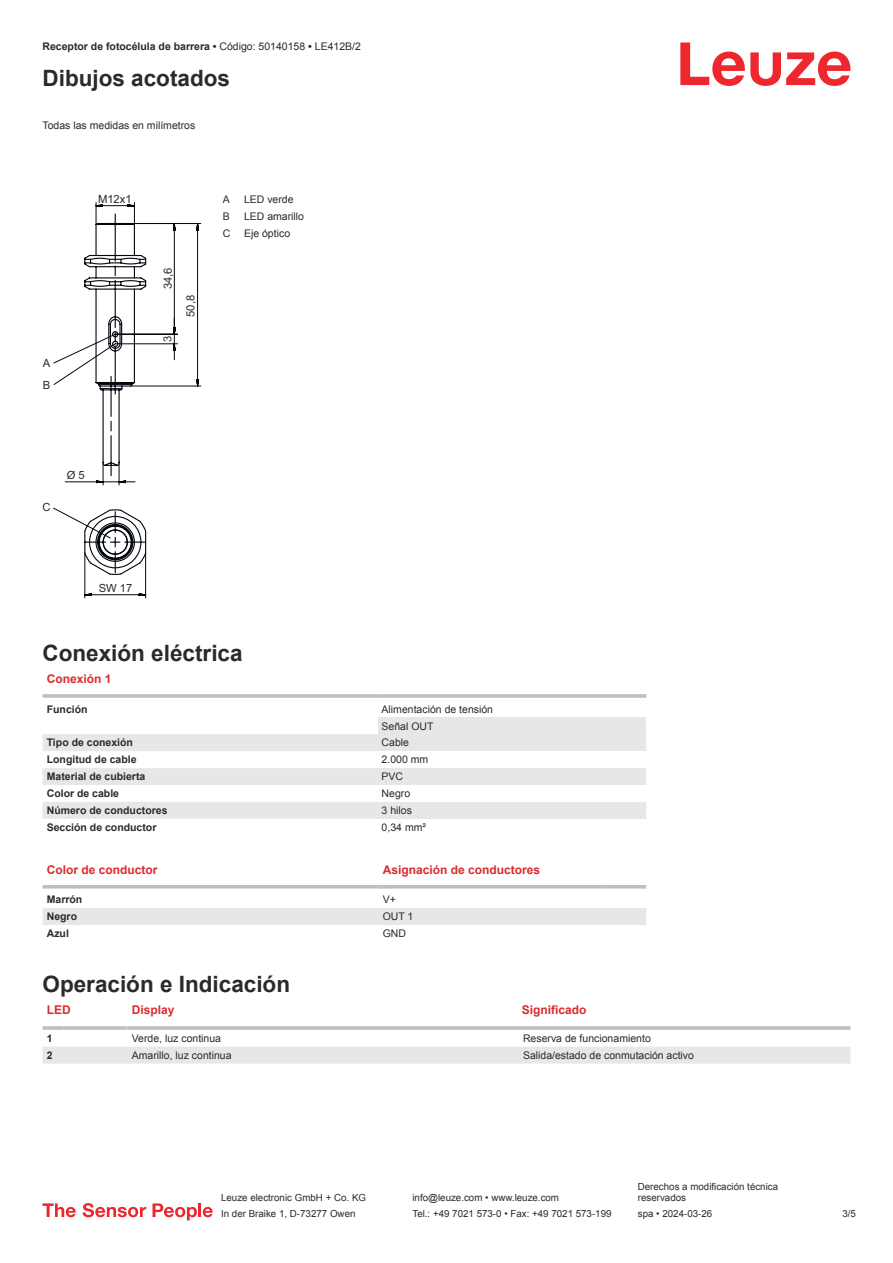
<style>
.page{position:relative;width:893px;height:1263px;background:#fff}
.page>*{position:absolute;margin:0;border:0;box-sizing:border-box;transform-origin:0 0}
.t1{font:700 22.5px "Arial";color:#2b292a}
.t2{font:700 12px "Arial";color:#db2a30}
.t3{font:11.25px/21.8px "Arial";color:#2b292a}
.t4{font:10.5px/17px "Arial";color:#2b292a}
.t5{font:700 10.5px "Arial";color:#2b292a}
.t6{font:9.75px/11.7px "Arial";color:#2b292a}
.s1{font-weight:400}
</style>
<div class="page">
<svg style="left:680px;top:43px;width:170px;height:43px"></svg>
<svg style="left:43px;top:734px;width:335px;height:85px;fill:#e6e7e9"></svg>
<hr style="left:43px;top:694px;width:335px;height:4px;background:#bdbfc1">
<hr style="left:378px;top:694px;width:268px;height:4px;background:#c8cacb">
<div style="left:378px;top:717px;width:268px;height:17px;background:#e6e7e9"></div>
<div style="left:378px;top:734px;width:268px;height:17px;background:#e6e7e9"></div>
<div style="left:378px;top:768px;width:268px;height:17px;background:#e6e7e9"></div>
<div style="left:378px;top:802px;width:268px;height:17px;background:#e6e7e9"></div>
<svg style="left:43px;top:888px;width:603px;height:1px"></svg>
<div style="left:43px;top:908px;width:603px;height:17px;background:#e6e7e9"></div>
<hr style="left:43px;top:885px;width:335px;height:3px;background:#bdbfc1">
<hr style="left:378px;top:885px;width:226px;height:3px;background:#bdbfc1">
<hr style="left:604px;top:885px;width:42px;height:3px;background:#bdbfc1">
<div style="left:43px;top:1047px;width:807px;height:16px;background:#e6e7e9"></div>
<hr style="left:43px;top:1026px;width:21px;height:4px;background:#c8cacb">
<hr style="left:64px;top:1026px;width:64px;height:4px;background:#c9cbcc">
<hr style="left:128px;top:1026px;width:391px;height:4px;background:#c8cacb">
<hr style="left:519px;top:1026px;width:331px;height:4px;background:#bdbfc1">
<svg style="left:43px;top:1203px;width:33px;height:14px"></svg>
<svg style="left:83px;top:1203px;width:63px;height:14px"></svg>
<svg style="left:153px;top:1203px;width:44px;height:17px"></svg>
<hr style="left:198px;top:1203px;width:3px;height:14px;background:#ed272d">
<svg style="left:203px;top:1207px;width:10px;height:10px"></svg>
<svg style="left:53px;top:223px;width:148px;height:375px"></svg>
<svg style="left:83px;top:202px;width:64px;height:373px"></svg>
<p class="t5" style="left:43px;top:42px;width:320px">Receptor de fotocélula de barrera • <span class="s1">Código: 50140158</span> • <span class="s1">LE412B/2</span></p>
<h1 class="t1" style="left:43px;top:69px;width:189px">Dibujos acotados</h1>
<p class="t4" style="left:43px;top:117px;width:154px">Todas las medidas en milímetros</p>
<p class="t3" style="left:43px;top:353px;width:9px">A<br>B</p>
<p class="t3" style="left:98px;top:189px;width:35px">M12x1</p>
<p class="t3" style="left:158px;top:289px;width:23px;rotate:-90deg">34,6</p>
<p class="t3" style="left:157px;top:342px;width:8px;rotate:-90deg">3</p>
<p class="t3" style="left:180px;top:317px;width:23px;rotate:-90deg">50,8</p>
<p class="t4" style="left:223px;top:192px;width:9px">A</p>
<p class="t4" style="left:244px;top:192px;width:51px">LED verde</p>
<p class="t4" style="left:223px;top:209px;width:9px">B</p>
<p class="t4" style="left:244px;top:209px;width:62px">LED amarillo</p>
<p class="t4" style="left:223px;top:226px;width:9px">C</p>
<p class="t4" style="left:244px;top:226px;width:48px">Eje óptico</p>
<p class="t3" style="left:43px;top:497px;width:10px">C</p>
<p class="t3" style="left:67px;top:464px;width:20px">Ø 5</p>
<p class="t3" style="left:99px;top:577px;width:35px">SW 17</p>
<h1 class="t1" style="left:43px;top:644px;width:202px">Conexión eléctrica</h1>
<p class="t2" style="left:47px;top:674px;width:66px">Conexión 1</p>
<p class="t5" style="left:47px;top:705px;width:42px">Función</p>
<p class="t4" style="left:382px;top:701px;width:113px">Alimentación de tensión<br>Señal OUT</p>
<p class="t5" style="left:47px;top:739px;width:88px">Tipo de conexión</p>
<p class="t4" style="left:382px;top:735px;width:29px">Cable</p>
<p class="t5" style="left:47px;top:755px;width:91px">Longitud de cable</p>
<p class="t4" style="left:382px;top:752px;width:48px">2.000 mm</p>
<p class="t5" style="left:47px;top:772px;width:100px">Material de cubierta</p>
<p class="t4" style="left:382px;top:769px;width:23px">PVC</p>
<p class="t5" style="left:47px;top:789px;width:74px">Color de cable</p>
<p class="t4" style="left:382px;top:786px;width:30px">Negro</p>
<p class="t5" style="left:47px;top:806px;width:122px">Número de conductores</p>
<p class="t4" style="left:382px;top:803px;width:32px">3 hilos</p>
<p class="t5" style="left:47px;top:823px;width:111px">Sección de conductor</p>
<p class="t4" style="left:382px;top:820px;width:46px">0,34 mm²</p>
<p class="t2" style="left:47px;top:865px;width:112px">Color de conductor</p>
<p class="t2" style="left:383px;top:865px;width:159px">Asignación de conductores</p>
<p class="t5" style="left:47px;top:895px;width:37px">Marrón</p>
<p class="t4" style="left:383px;top:892px;width:15px">V+</p>
<p class="t5" style="left:47px;top:912px;width:32px">Negro</p>
<p class="t4" style="left:383px;top:909px;width:32px">OUT 1</p>
<p class="t5" style="left:47px;top:929px;width:24px">Azul</p>
<p class="t4" style="left:383px;top:926px;width:25px">GND</p>
<h1 class="t1" style="left:43px;top:975px;width:249px">Operación e Indicación</h1>
<p class="t2" style="left:47px;top:1005px;width:25px">LED</p>
<p class="t2" style="left:132px;top:1005px;width:44px">Display</p>
<p class="t2" style="left:522px;top:1005px;width:66px">Significado</p>
<p class="t5" style="left:47px;top:1034px;width:7px">1</p>
<p class="t4" style="left:132px;top:1031px;width:91px">Verde, luz continua</p>
<p class="t4" style="left:523px;top:1031px;width:129px">Reserva de funcionamiento</p>
<p class="t5" style="left:47px;top:1051px;width:7px">2</p>
<p class="t4" style="left:132px;top:1048px;width:101px">Amarillo, luz continua</p>
<p class="t4" style="left:523px;top:1048px;width:173px">Salida/estado de conmutación activo</p>
<p class="t6" style="left:221px;top:1193px;width:146px">Leuze electronic GmbH + Co. KG</p>
<p class="t6" style="left:412px;top:1193px;width:148px">info@leuze.com • www.leuze.com</p>
<p class="t6" style="left:638px;top:1181px;width:142px">Derechos a modificación técnica reservados</p>
<p class="t6" style="left:221px;top:1209px;width:136px">In der Braike 1, D-73277 Owen</p>
<p class="t6" style="left:412px;top:1209px;width:201px">Tel.: +49 7021 573-0 • Fax: +49 7021 573-199</p>
<p class="t6" style="left:638px;top:1209px;width:76px">spa • 2024-03-26</p>
<p class="t6" style="left:842px;top:1209px;width:15px">3 /5</p>
</div>
